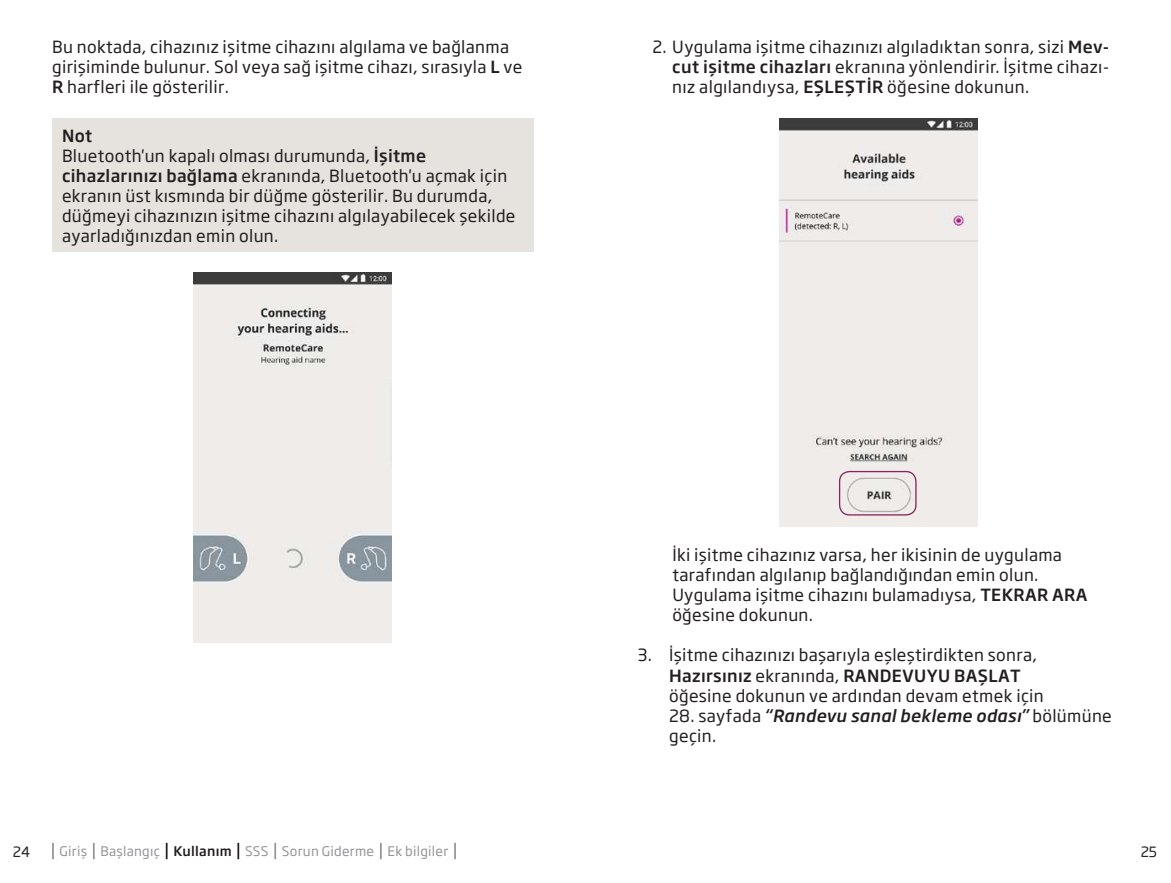
<style>
.page{position:relative;width:1171px;height:883px;background:#fff}
.page>*{position:absolute;margin:0;border:0;box-sizing:border-box;transform-origin:0 0}
.t1{font:16.62px/20.1px "Soho Gothic Pro";letter-spacing:.02em;color:#231f20}
.t2{font:italic 500 16.62px/20.1px "Soho Gothic Pro";letter-spacing:.02em;color:#231f20}
.t3{font:14px "Soho Gothic Pro";color:#231f20}
.t4{font:13.12px "Soho Gothic Pro";letter-spacing:.02em;color:#939598}
.s1{font-weight:500}
.s2{font-weight:400;font-style:normal}
.s3{font-weight:500;color:#231f20}
</style>
<div class="page">
<svg style="left:52px;top:843px;width:2px;height:16px"></svg>
<svg style="left:93px;top:843px;width:2px;height:16px"></svg>
<svg style="left:166px;top:843px;width:2px;height:16px"></svg>
<svg style="left:237px;top:843px;width:2px;height:16px"></svg>
<svg style="left:274px;top:843px;width:2px;height:16px"></svg>
<svg style="left:380px;top:843px;width:2px;height:16px"></svg>
<svg style="left:454px;top:843px;width:2px;height:16px"></svg>
<div style="left:52px;top:119px;width:481px;height:133px;background:#e6e2de"></div>
<img style="left:193px;top:272px;width:199px;height:371px">
<img style="left:779px;top:119px;width:198px;height:407px">
<div style="left:839px;top:471px;width:77px;height:45px;border:1px solid #872460;border-radius:10px"></div>
<p class="t1" style="left:52px;top:36px;width:472px">Bu noktada, cihazınız işitme cihazını algılama ve bağlanma girişiminde bulunur. Sol veya sağ işitme cihazı, sırasıyla <span class="s1">L</span> ve<br><span class="s1">R</span> harfleri ile gösterilir.</p>
<p class="t1" style="left:62px;top:125px;width:455px"><span class="s1">Not<br></span>Bluetooth'un kapalı olması durumunda, <span class="s1">İşitme cihazlarınızı bağlama</span> ekranında, Bluetooth'u açmak için ekranın üst kısmında bir düğme gösterilir. Bu durumda, düğmeyi cihazınızın işitme cihazını algılayabilecek şekilde ayarladığınızdan emin olun.</p>
<p class="t1" style="left:672px;top:36px;width:439px;text-align:justify;text-indent:-20px">2. Uygulama işitme cihazınızı algıladıktan sonra, sizi <span class="s1">Mev&shy;cut işitme cihazları</span> ekranına yönlendirir. İşitme cihazı&shy;nız algılandıysa, <span class="s1">EŞLEŞTİR</span> öğesine dokunun.</p>
<p class="t1" style="left:672px;top:544px;width:417px">İki işitme cihazınız varsa, her ikisinin de uygulama tarafından algılanıp bağlandığından emin olun.<br>Uygulama işitme cihazını bulamadıysa, <span class="s1">TEKRAR ARA </span>öğesine dokunun.</p>
<p class="t1" style="left:669px;top:644px;width:376px;text-indent:-32px">3. İşitme cihazınızı başarıyla eşleştirdikten sonra,<br><span class="s1">Hazırsınız</span> ekranında, <span class="s1">RANDEVUYU BAŞLAT </span>öğesine dokunun ve ardından devam etmek için</p>
<p class="t2" style="left:669px;top:705px;width:444px"><span class="s2">28. sayfada</span> “Randevu sanal bekleme odası” <span class="s2">bölümüne geçin.</span></p>
<p class="t3" style="left:13px;top:841px;width:19px">24</p>
<p class="t4" style="left:60px;top:841px;width:390px">Giriş Başlangıç <span class="s3">Kullanım</span> SSS Sorun Giderme Ek bilgiler</p>
<p class="t3" style="left:1140px;top:841px;width:18px">25</p>
</div>
